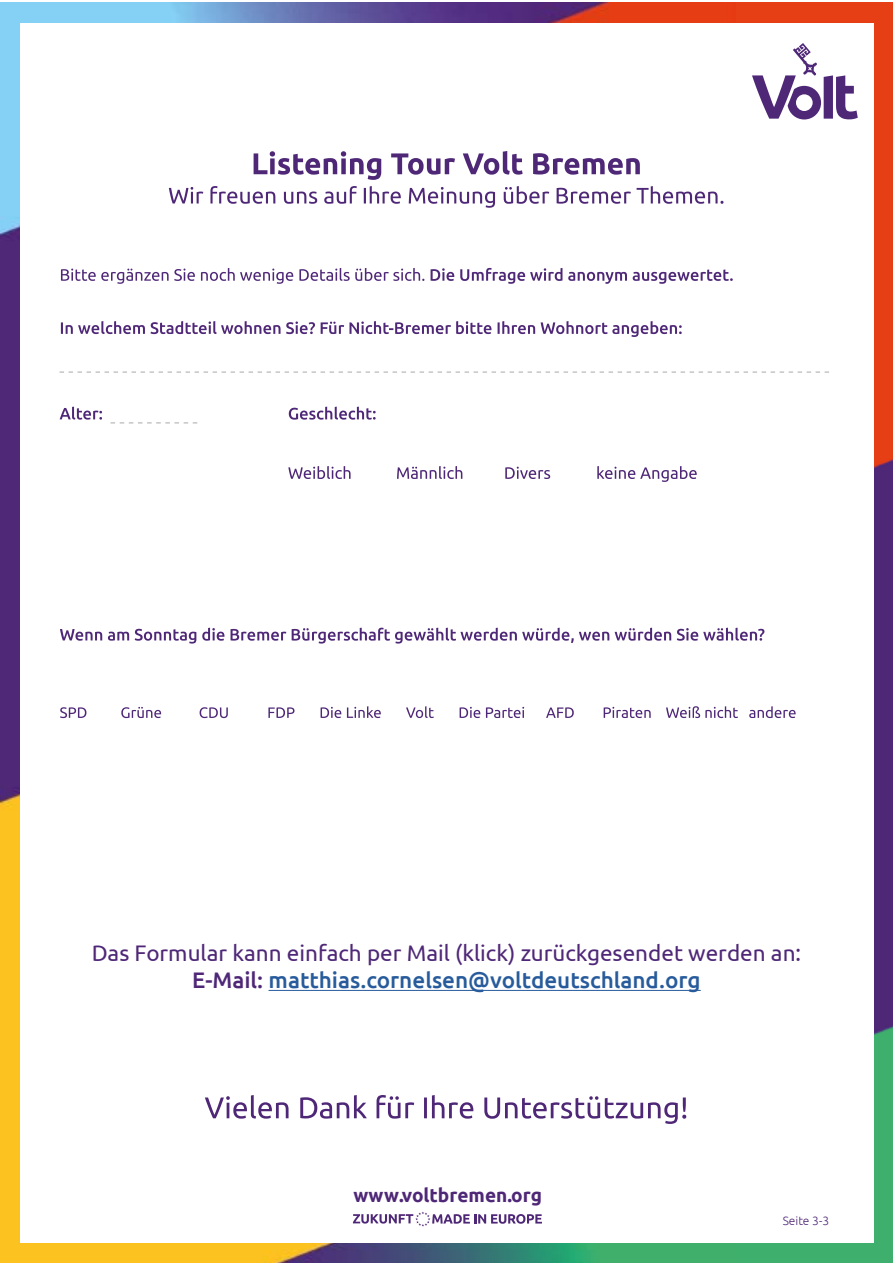
<style>
.page{position:relative;width:893px;height:1263px;background:#fff}
.page>*{position:absolute;margin:0;border:0;box-sizing:border-box;transform-origin:0 0}
.t1{font:22.5px/27px "Ubuntu";color:#4f2777;text-align:center}
.t2{font:700 19.05px "Ubuntu";color:#4f2777}
.t3{font:300 12px "Ubuntu";color:#4f2777}
.s1{font-weight:500}
.s2{font-weight:500;color:#275b9b}
</style>
<div class="page">
<img style="left:1px;top:3px;width:892px;height:1260px">
<div style="left:21px;top:23px;width:853px;height:1220px;background:#fff"></div>
<svg style="left:752px;top:43px;width:106px;height:76px"></svg>
<svg style="left:353px;top:1211px;width:189px;height:15px"></svg>
<svg style="left:254px;top:151px;width:386px;height:29px"></svg>
<svg style="left:169px;top:186px;width:554px;height:22px"></svg>
<svg style="left:205px;top:1095px;width:481px;height:29px"></svg>
<hr style="left:269px;top:990px;width:432px;height:1px;background:#275b9b">
<svg style="left:61px;top:321px;width:621px;height:16px"></svg>
<svg style="left:60px;top:407px;width:42px;height:13px"></svg>
<svg style="left:288px;top:466px;width:409px;height:16px"></svg>
<svg style="left:289px;top:407px;width:87px;height:13px"></svg>
<svg style="left:60px;top:706px;width:736px;height:12px"></svg>
<svg style="left:60px;top:628px;width:704px;height:15px"></svg>
<svg style="left:60px;top:371px;width:769px;height:2px"></svg>
<svg style="left:111px;top:422px;width:86px;height:1px"></svg>
<svg style="left:61px;top:268px;width:672px;height:16px"></svg>
<p class="t1" style="left:92px;top:938px;width:711px">Das Formular kann einfach per Mail (klick) zurückgesendet werden an:<br><span class="s1">E-Mail:</span> <span class="s2">matthias.cornelsen@voltdeutschland.org</span></p>
<p class="t2" style="left:354px;top:1183px;width:190px">www.voltbremen.org</p>
<p class="t3" style="left:783px;top:1213px;width:48px">Seite 3-3</p>
</div>
